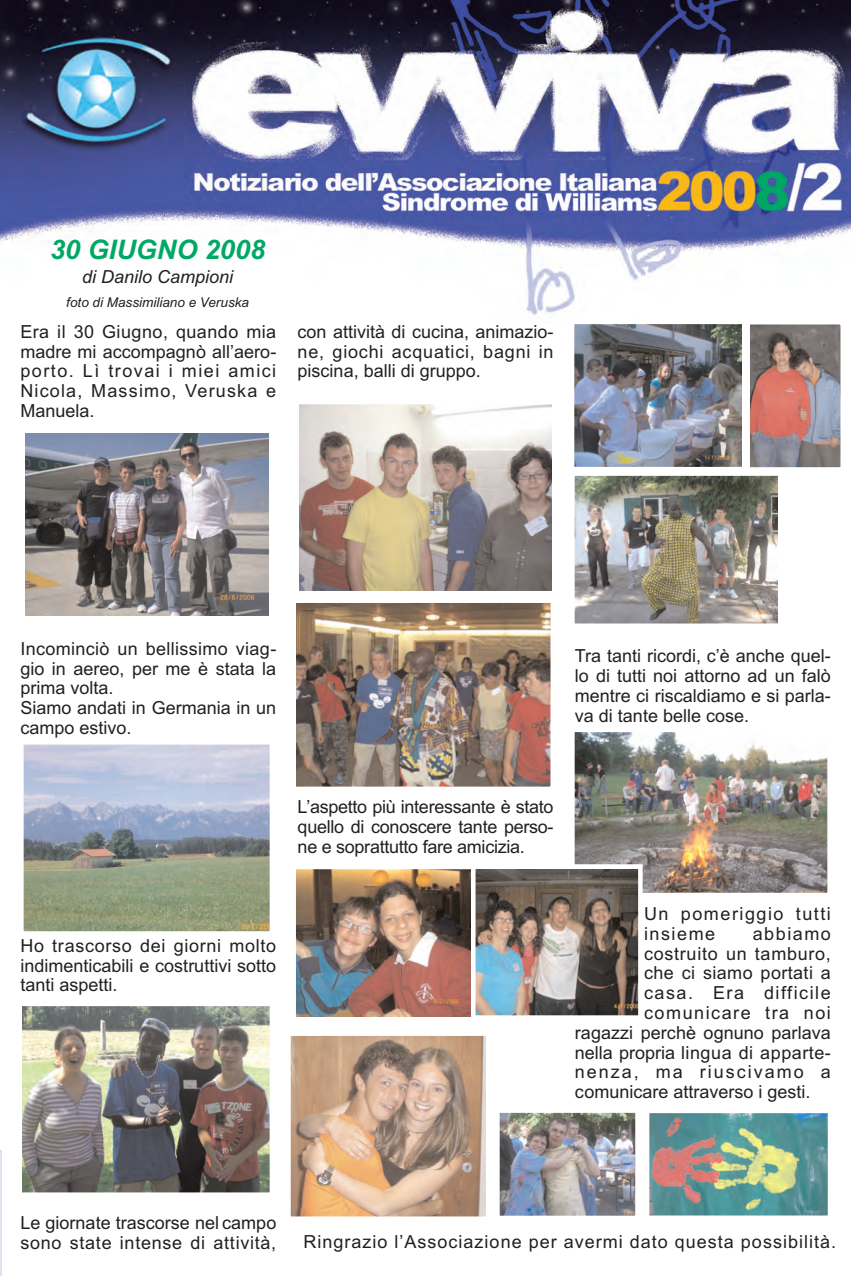
<style>
.page{position:relative;width:851px;height:1276px;background:#fff}
.page>*{position:absolute;margin:0;border:0;box-sizing:border-box;transform-origin:0 0}
.t1{font:italic 700 27px "Arial";color:#00a866}
.t2{font:18px/19.8px "Arial";letter-spacing:.005em;color:#231f20;text-align:justify}
.t3{font:18px/19.8px "Arial";letter-spacing:.085em;color:#231f20}
.t4{font:18px "Arial";letter-spacing:.055em;color:#231f20}
.t5{font:18px "Arial";letter-spacing:.03em;color:#231f20}
.t6{font:18px "Arial";letter-spacing:.04em;color:#231f20}
.t7{font:18px "Arial";letter-spacing:.11em;color:#231f20}
.t8{font:italic 18px "Arial";color:#231f20}
.t9{font:italic 13.5px "Arial";color:#231f20}
</style>
<div class="page">
<img style="left:0;top:0;width:850px;height:316px">
<hr style="left:0;top:1150px;width:1px;height:126px;background:#e1e1f0">
<img style="left:25px;top:433px;width:243px;height:182px">
<img style="left:24px;top:745px;width:245px;height:185px">
<div style="left:19px;top:740px;width:255px;height:195px;border:4px solid #fff"></div>
<img style="left:22px;top:1006px;width:247px;height:186px">
<img style="left:299px;top:405px;width:252px;height:185px">
<div style="left:290px;top:400px;width:266px;height:195px;border:4px solid #fff"></div>
<img style="left:297px;top:603px;width:253px;height:183px">
<img style="left:296px;top:869px;width:174px;height:147px">
<img style="left:575px;top:476px;width:202px;height:147px">
<div style="left:570px;top:471px;width:263px;height:157px;border:4px solid #fff"></div>
<img style="left:574px;top:325px;width:167px;height:141px">
<div style="left:569px;top:320px;width:268px;height:151px;border:4px solid #fff"></div>
<img style="left:291px;top:1036px;width:194px;height:180px">
<div style="left:286px;top:1031px;width:264px;height:190px;border:4px solid #fff"></div>
<img style="left:575px;top:732px;width:251px;height:160px">
<div style="left:570px;top:727px;width:261px;height:170px;border:4px solid #fff"></div>
<img style="left:649px;top:1113px;width:178px;height:102px">
<img style="left:476px;top:869px;width:161px;height:145px">
<div style="left:471px;top:864px;width:171px;height:155px;border:4px solid #fff"></div>
<img style="left:750px;top:325px;width:89px;height:142px">
<div style="left:745px;top:320px;width:99px;height:152px;border:4px solid #fff"></div>
<img style="left:500px;top:1113px;width:134px;height:102px">
<div style="left:495px;top:1108px;width:144px;height:112px;border:4px solid #fff"></div>
<h1 class="t1" style="left:50px;top:234px;width:216px">30 GIUGNO 2008</h1>
<p class="t8" style="left:82px;top:267px;width:153px">di Danilo Campioni</p>
<p class="t9" style="left:66px;top:295px;width:184px">foto di Massimiliano e Veruska</p>
<p class="t2" style="left:20px;top:322px;width:257px">Era il 30 Giugno, quando mia madre mi accompagnò all’aero&shy;porto. Lì trovai i miei amici Nicola, Massimo, Veruska e Manuela.</p>
<p class="t2" style="left:297px;top:322px;width:257px">con attività di cucina, animazio&shy;ne, giochi acquatici, bagni in piscina, balli di gruppo.</p>
<p class="t2" style="left:20px;top:638px;width:257px;text-align:left">Incominciò un bellissimo viag&shy;gio in aereo, per me è stata la prima volta.<br>Siamo andati in Germania in un campo estivo.</p>
<p class="t2" style="left:575px;top:646px;width:257px">Tra tanti ricordi, c’è anche quel&shy;lo di tutti noi attorno ad un falò mentre ci riscaldiamo e si parla&shy;va di tante belle cose.</p>
<p class="t2" style="left:20px;top:935px;width:257px">Ho trascorso dei giorni molto indimenticabili e costruttivi sotto tanti aspetti.</p>
<p class="t2" style="left:297px;top:797px;width:257px">L’aspetto più interessante è stato quello di conoscere tante perso&shy;ne e soprattutto fare amicizia.</p>
<p class="t3" style="left:644px;top:903px;width:188px">Un pomeriggio tutti insieme</p>
<p class="t3" style="left:752px;top:923px;width:80px">abbiamo</p>
<p class="t6" style="left:644px;top:942px;width:188px">costruito un tamburo,</p>
<p class="t2" style="left:644px;top:963px;width:188px">che ci siamo portati a</p>
<p class="t3" style="left:644px;top:983px;width:188px">casa. Era difficile</p>
<p class="t3" style="left:644px;top:1002px;width:188px">comunicare tra noi</p>
<p class="t2" style="left:575px;top:1022px;width:257px">ragazzi perchè ognuno parlava</p>
<p class="t5" style="left:575px;top:1041px;width:257px">nella propria lingua di apparte-</p>
<p class="t7" style="left:575px;top:1061px;width:257px">nenza, ma riuscivamo a</p>
<p class="t2" style="left:575px;top:1082px;width:237px">comunicare attraverso i gesti.</p>
<p class="t2" style="left:20px;top:1213px;width:257px">Le giornate trascorse nel campo sono state intense di attività,</p>
<p class="t4" style="left:303px;top:1231px;width:534px">Ringrazio l’Associazione per avermi dato questa possibilità.</p>
</div>
